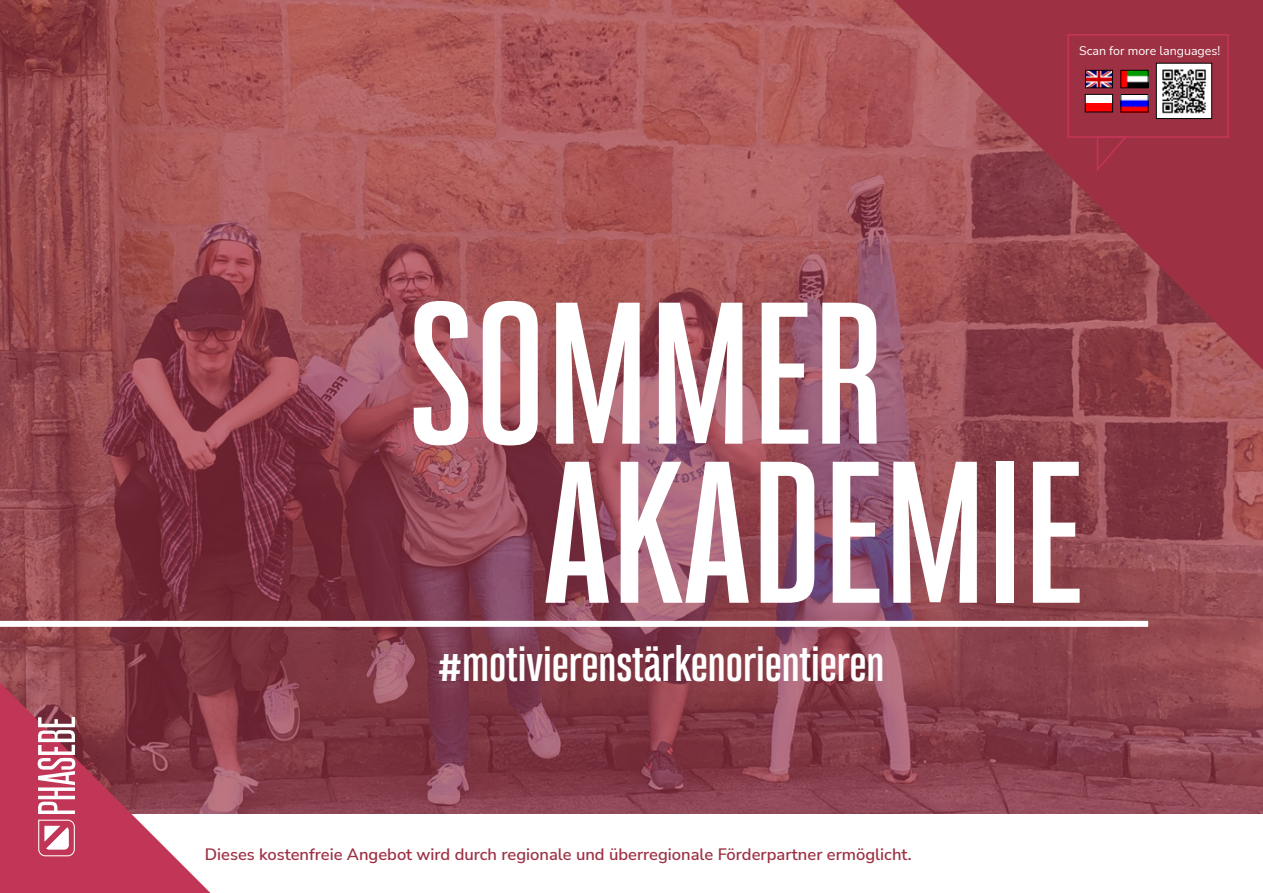
<style>
.page{position:relative;width:1263px;height:893px;background:#fff}
.page>*{position:absolute;margin:0;border:0;box-sizing:border-box;transform-origin:0 0}
.t1{font:700 176.25px "Bw Stretch";letter-spacing:.01em;color:#fff}
.t2{font:700 45px "Bw Stretch";color:#fff}
.t3{font:600 16.5px "Nunito Sans";color:#9d3043}
.t4{font:12.45px "Nunito Sans";color:#fff}
</style>
<div class="page">
<img style="left:0;top:0;width:1263px;height:814px">
<svg style="left:893px;top:0;width:370px;height:370px;background:#9b3f4b"></svg>
<svg style="left:1096px;top:138px;width:32px;height:36px"></svg>
<div style="left:1067px;top:34px;width:162px;height:104px;border:2px solid #c13556"></div>
<img style="left:1087px;top:96px;width:24px;height:14px">
<div style="left:1085px;top:94px;width:28px;height:18px;border:1px solid #000"></div>
<img style="left:1123px;top:96px;width:23px;height:14px">
<div style="left:1121px;top:94px;width:27px;height:18px;border:1px solid #000"></div>
<img style="left:1123px;top:72px;width:23px;height:14px">
<div style="left:1121px;top:70px;width:27px;height:18px;border:1px solid #000"></div>
<img style="left:1087px;top:72px;width:24px;height:14px">
<div style="left:1085px;top:70px;width:28px;height:18px;border:1px solid #000"></div>
<img style="left:1158px;top:65px;width:52px;height:52px">
<div style="left:1156px;top:63px;width:56px;height:56px;border:1px solid #000"></div>
<div style="left:0;top:621px;width:1148px;height:6px;background:#fff"></div>
<svg style="left:0;top:682px;width:210px;height:211px;background:#ad4e62"></svg>
<h1 class="t1" style="left:409px;top:259px;width:476px">SOMMER</h1>
<p class="t4" style="left:1079px;top:42px;width:143px">Scan for more languages!</p>
<h1 class="t1" style="left:544px;top:418px;width:541px">AKADEMIE</h1>
<h2 class="t2" style="left:438px;top:634px;width:448px">#motivierenstärkenorientieren</h2>
<p class="t3" style="left:205px;top:843px;width:708px">Dieses kostenfreie Angebot wird durch regionale und überregionale Förderpartner ermöglicht.</p>
</div>
